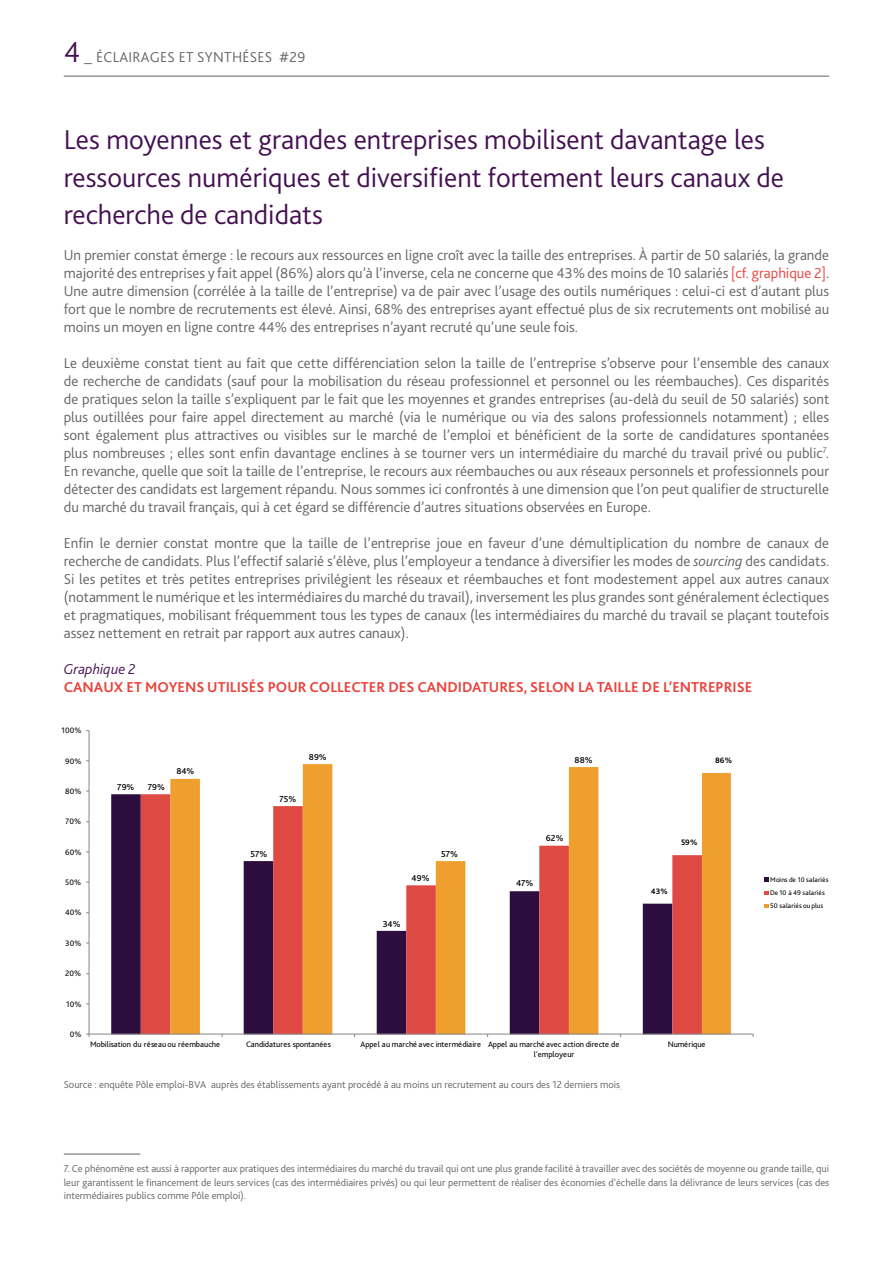
<style>
.page{position:relative;width:893px;height:1263px;background:#fff}
.page>*{position:absolute;margin:0;border:0;box-sizing:border-box;transform-origin:0 0}
.t1{font:300 28.5px/37.5px "Bliss 2";color:#441051}
.t2{font:300 15px/18px "Bliss 2";color:#646363;text-align:justify}
.t3{font:700 15px "Bliss 2";color:#e8423b}
.t4{font:300 15px "Bliss 2";letter-spacing:.02em;color:#646363}
.t5{font:italic 300 15px "Bliss 2";color:#441051}
.t6{font:300 10.5px/13.5px "Bliss 2";color:#646363;text-align:justify}
.t7{font:500 9px "Bliss 2";color:#000}
.t8{font:8.25px/10.1px "Bliss 2";letter-spacing:-.005em;color:#000}
.t9{font:700 8.25px "Bliss 2";letter-spacing:-.005em;color:#000}
.t10{font:7.05px/13px "Bliss 2";letter-spacing:.02em;color:#000}
.s1{font-size:30px;color:#441051}
.s2{font-size:18px}
.s3{color:#e8423b}
.s4{font-style:italic}
</style>
<div class="page">
<hr style="left:64px;top:76px;width:765px;height:1px;background:#646363">
<hr style="left:64px;top:1154px;width:76px;height:1px;background:#646363">
<svg style="left:111px;top:794px;width:30px;height:240px;background:#30103f"></svg>
<div style="left:141px;top:794px;width:29px;height:240px;background:#df4944"></div>
<svg style="left:170px;top:764px;width:561px;height:270px"></svg>
<hr style="left:89px;top:731px;width:1px;height:303px;background:#868686">
<hr style="left:89px;top:1034px;width:664px;height:1px;background:#868686">
<svg style="left:765px;top:878px;width:4px;height:4px"></svg>
<svg style="left:765px;top:891px;width:4px;height:4px"></svg>
<svg style="left:765px;top:904px;width:4px;height:4px"></svg>
<div style="left:171px;top:761px;width:29px;height:14px;background:#fff"></div>
<div style="left:243px;top:843px;width:29px;height:14px;background:#fff"></div>
<div style="left:272px;top:787px;width:29px;height:14px;background:#fff"></div>
<div style="left:375px;top:913px;width:29px;height:14px;background:#fff"></div>
<div style="left:406px;top:865px;width:29px;height:14px;background:#fff"></div>
<div style="left:438px;top:843px;width:29px;height:14px;background:#fff"></div>
<div style="left:510px;top:872px;width:29px;height:14px;background:#fff"></div>
<div style="left:539px;top:826px;width:29px;height:14px;background:#fff"></div>
<p class="t4" style="left:64px;top:47px;width:243px"><span class="s1">4</span> <span class="s2">_</span> ÉCLAIRAGES ET SYNTHÉSES #29</p>
<h1 class="t1" style="left:64px;top:121px;width:722px">Les moyennes et grandes entreprises mobilisent davantage les ressources numériques et diversifient fortement leurs canaux de recherche de candidats</h1>
<p class="t2" style="left:64px;top:246px;width:767px">Un premier constat émerge : le recours aux ressources en ligne croît avec la taille des entreprises. À partir de 50 salariés, la grande majorité des entreprises y fait appel (86%) alors qu’à l’inverse, cela ne concerne que 43% des moins de 10 salariés <span class="s3">[cf. graphique 2]</span>.<br>Une autre dimension (corrélée à la taille de l’entreprise) va de pair avec l’usage des outils numériques : celui-ci est d’autant plus fort que le nombre de recrutements est élevé. Ainsi, 68% des entreprises ayant effectué plus de six recrutements ont mobilisé au moins un moyen en ligne contre 44% des entreprises n’ayant recruté qu’une seule fois.</p>
<p class="t2" style="left:64px;top:354px;width:767px">Le deuxième constat tient au fait que cette différenciation selon la taille de l’entreprise s’observe pour l’ensemble des canaux de recherche de candidats (sauf pour la mobilisation du réseau professionnel et personnel ou les réembauches). Ces disparités de pratiques selon la taille s’expliquent par le fait que les moyennes et grandes entreprises (au-delà du seuil de 50 salariés) sont plus outillées pour faire appel directement au marché (via le numérique ou via des salons professionnels notamment) ; elles sont également plus attractives ou visibles sur le marché de l’emploi et bénéficient de la sorte de candidatures spontanées plus nombreuses ; elles sont enfin davantage enclines à se tourner vers un intermédiaire du marché du travail privé ou public<sup>7</sup>.<br>En revanche, quelle que soit la taille de l’entreprise, le recours aux réembauches ou aux réseaux personnels et professionnels pour détecter des candidats est largement répandu. Nous sommes ici confrontés à une dimension que l’on peut qualifier de structurelle du marché du travail français, qui à cet égard se différencie d’autres situations observées en Europe.</p>
<p class="t2" style="left:64px;top:534px;width:767px">Enfin le dernier constat montre que la taille de l’entreprise joue en faveur d’une démultiplication du nombre de canaux de recherche de candidats. Plus l’effectif salarié s’élève, plus l’employeur a tendance à diversifier les modes de <span class="s4">sourcing</span> des candidats.<br>Si les petites et très petites entreprises privilégient les réseaux et réembauches et font modestement appel aux autres canaux (notamment le numérique et les intermédiaires du marché du travail), inversement les plus grandes sont généralement éclectiques et pragmatiques, mobilisant fréquemment tous les types de canaux (les intermédiaires du marché du travail se plaçant toutefois assez nettement en retrait par rapport aux autres canaux).</p>
<p class="t5" style="left:64px;top:660px;width:73px">Graphique 2</p>
<p class="t3" style="left:64px;top:678px;width:690px">CANAUX ET MOYENS UTILISÉS POUR COLLECTER DES CANDIDATURES, SELON LA TAILLE DE L’ENTREPRISE</p>
<p class="t8" style="left:62px;top:725px;width:22px">100%</p>
<p class="t8" style="left:65px;top:756px;width:18px">90%</p>
<p class="t8" style="left:65px;top:786px;width:18px">80%</p>
<p class="t8" style="left:65px;top:816px;width:17px">70%</p>
<p class="t8" style="left:65px;top:847px;width:18px">60%</p>
<p class="t8" style="left:65px;top:877px;width:17px">50%</p>
<p class="t8" style="left:65px;top:908px;width:18px">40%</p>
<p class="t8" style="left:65px;top:938px;width:18px">30%</p>
<p class="t8" style="left:65px;top:968px;width:17px">20%</p>
<p class="t8" style="left:66px;top:999px;width:17px">10%</p>
<p class="t9" style="left:118px;top:776px;width:18px">79%</p>
<p class="t7" style="left:117px;top:781px;width:19px">79%</p>
<p class="t7" style="left:148px;top:781px;width:19px">79%</p>
<p class="t9" style="left:181px;top:761px;width:18px">84%</p>
<p class="t7" style="left:176px;top:766px;width:20px">84%</p>
<p class="t9" style="left:280px;top:789px;width:17px">75%</p>
<p class="t7" style="left:279px;top:793px;width:18px">75%</p>
<p class="t9" style="left:318px;top:747px;width:18px">89%</p>
<p class="t7" style="left:309px;top:751px;width:19px">89%</p>
<p class="t9" style="left:254px;top:844px;width:17px">57%</p>
<p class="t7" style="left:250px;top:848px;width:18px">57%</p>
<p class="t9" style="left:417px;top:868px;width:18px">49%</p>
<p class="t7" style="left:412px;top:873px;width:19px">49%</p>
<p class="t9" style="left:449px;top:845px;width:17px">57%</p>
<p class="t7" style="left:441px;top:848px;width:18px">57%</p>
<p class="t9" style="left:387px;top:914px;width:18px">34%</p>
<p class="t7" style="left:383px;top:918px;width:19px">34%</p>
<p class="t7" style="left:575px;top:755px;width:19px">88%</p>
<p class="t9" style="left:546px;top:828px;width:18px">62%</p>
<p class="t7" style="left:546px;top:832px;width:19px">62%</p>
<p class="t9" style="left:519px;top:874px;width:18px">47%</p>
<p class="t7" style="left:516px;top:878px;width:19px">47%</p>
<p class="t9" style="left:681px;top:837px;width:18px">59%</p>
<p class="t9" style="left:651px;top:886px;width:18px">43%</p>
<p class="t8" style="left:70px;top:1029px;width:13px">0%</p>
<p class="t8" style="left:90px;top:1039px;width:131px">Mobilisation du réseau ou réembauche</p>
<p class="t8" style="left:246px;top:1039px;width:86px">Candidatures spontanées</p>
<p class="t8" style="left:534px;top:1039px;width:87px;text-indent:-173px">Appel au marché avec intermédiaire Appel au marché avec action directe de l'employeur</p>
<p class="t8" style="left:668px;top:1039px;width:39px">Numérique</p>
<p class="t6" style="left:64px;top:1078px;width:560px">Source : enquête Pôle emploi-BVA auprès des établissements ayant procédé à au moins un recrutement au cours des 12 derniers mois.</p>
<p class="t9" style="left:715px;top:755px;width:18px">86%</p>
<p class="t10" style="left:770px;top:873px;width:60px">Moins de 10 salariés<br>De 10 à 49 salariés<br>50 salariés ou plus</p>
<p class="t6" style="left:64px;top:1162px;width:767px">7. Ce phénomène est aussi à rapporter aux pratiques des intermédiaires du marché du travail qui ont une plus grande facilité à travailler avec des sociétés de moyenne ou grande taille, qui leur garantissent le financement de leurs services (cas des intermédiaires privés) ou qui leur permettent de réaliser des économies d’échelle dans la délivrance de leurs services (cas des intermédiaires publics comme Pôle emploi).</p>
</div>
